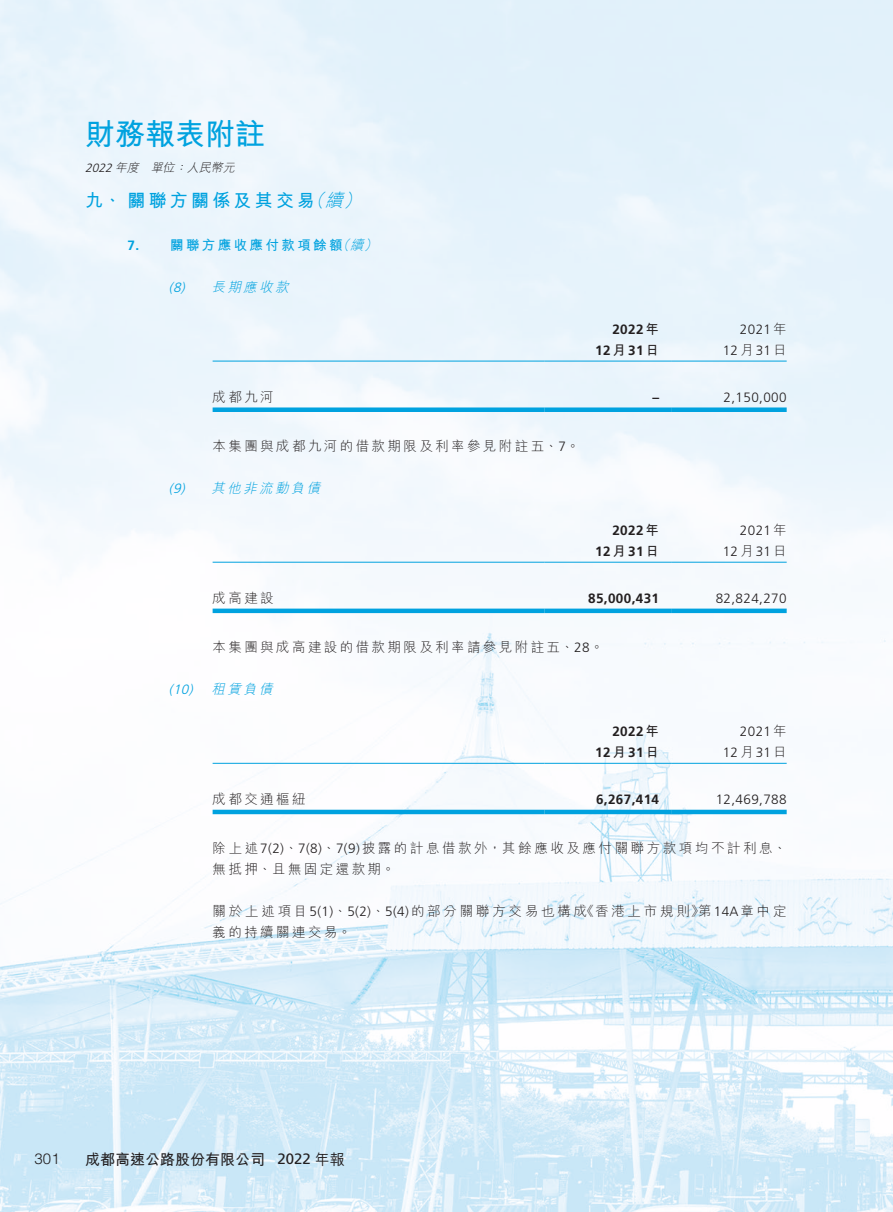
<style>
.page{position:relative;width:893px;height:1212px;background:#fff}
.page>*{position:absolute;margin:0;border:0;box-sizing:border-box;transform-origin:0 0}
.t1{font:700 30px "M Hei HK";color:#00a2df}
._01_Heading_1{font:700 18px "M Hei HK";letter-spacing:.18em;color:#00a2df}
.t2{font:700 15px "M Hei HK";color:#231f20}
.t3{font:300 15px "Helvetica LT Std";color:#231f20}
._00_Body_text{font:300 13.5px/21px "M Hei HK";letter-spacing:.18em;color:#231f20}
._50_Table_Body{font:300 13.5px/21px "Frutiger LT Std";letter-spacing:.03em;color:#231f20;text-align:right}
._00_Body_text-2{font:300 13.5px/21px "M Hei HK";letter-spacing:.205em;color:#231f20}
._50_Table_Body-2{font:700 13.5px/21px "Frutiger LT Std";letter-spacing:.03em;color:#231f20;text-align:right}
._03_Heading_3{font:italic 300 13.5px "M Hei HK";color:#00a2df}
._02_Heading_2{font:700 13.5px "M Hei HK";letter-spacing:.18em;color:#00a2df}
._50_Table_Body-3{font:300 13.5px "M Hei HK";letter-spacing:.18em;color:#231f20}
._03_Heading_3-2{font:italic 300 13.5px "Frutiger LT Std";color:#00a2df}
.t4{font:italic 300 12px "M Hei HK";color:#231f20}
.s1{font-family:"Frutiger LT Std"}
.s2{font-weight:300;font-style:italic}
.s3{font-family:"M Hei HK"}
.s4{font-family:"Frutiger LT Std";font-weight:400}
.s5{font-weight:500}
</style>
<div class="page">
<img style="left:0;top:0;width:893px;height:1212px">
<hr style="left:213px;top:361px;width:331px;height:1px;background:#00a2df">
<hr style="left:544px;top:361px;width:128px;height:1px;background:#00a2df">
<hr style="left:672px;top:361px;width:115px;height:1px;background:#00a2df">
<div style="left:213px;top:407px;width:331px;height:5px;background:#00a2df"></div>
<div style="left:544px;top:407px;width:128px;height:5px;background:#00a2df"></div>
<div style="left:672px;top:407px;width:115px;height:5px;background:#00a2df"></div>
<hr style="left:213px;top:562px;width:331px;height:1px;background:#00a2df">
<hr style="left:544px;top:562px;width:128px;height:1px;background:#00a2df">
<hr style="left:672px;top:562px;width:115px;height:1px;background:#00a2df">
<hr style="left:213px;top:609px;width:331px;height:4px;background:#00a2df">
<hr style="left:544px;top:609px;width:128px;height:4px;background:#00a2df">
<hr style="left:672px;top:609px;width:115px;height:4px;background:#00a2df">
<hr style="left:213px;top:763px;width:331px;height:1px;background:#00a2df">
<hr style="left:544px;top:763px;width:128px;height:1px;background:#00a2df">
<hr style="left:672px;top:763px;width:115px;height:1px;background:#00a2df">
<hr style="left:213px;top:810px;width:331px;height:4px;background:#00a2df">
<hr style="left:544px;top:810px;width:128px;height:4px;background:#00a2df">
<hr style="left:672px;top:810px;width:115px;height:4px;background:#00a2df">
<h1 class="t1" style="left:85px;top:112px;width:181px">財務報表附註</h1>
<p class="t4" style="left:85px;top:162px;width:154px"><span class="s1">2022</span> 年度 單位：人民幣元</p>
<p class="_01_Heading_1" style="left:85px;top:188px;width:282px">九、關聯方關係及其交易<span class="s2">（續）</span></p>
<p class="_02_Heading_2" style="left:128px;top:235px;width:254px"><span class="s1">7.</span> 關聯方應收應付款項餘額<span class="s2">（續）</span></p>
<p class="_03_Heading_3" style="left:169px;top:280px;width:124px"><span class="s1">(8)</span> 長期應收款</p>
<p class="_50_Table_Body-2" style="left:595px;top:319px;width:65px">2022<span class="s3">年<br></span>12<span class="s3">月</span>31<span class="s3">日</span></p>
<p class="_50_Table_Body" style="left:723px;top:319px;width:65px">2021<span class="s3">年<br></span>12<span class="s3">月</span>31<span class="s3">日</span></p>
<p class="_50_Table_Body-3" style="left:213px;top:390px;width:63px">成都九河</p>
<p class="_50_Table_Body-2" style="left:652px;top:387px;width:8px">–</p>
<p class="_50_Table_Body" style="left:724px;top:387px;width:65px">2,150,000</p>
<p class="_00_Body_text" style="left:213px;top:435px;width:369px">本集團與成都九河的借款期限及利率參見附註五、<span class="s1">7</span>。</p>
<p class="_03_Heading_3" style="left:169px;top:481px;width:156px"><span class="s1">(9)</span> 其他非流動負債</p>
<p class="_50_Table_Body-2" style="left:595px;top:520px;width:65px">2022<span class="s3">年<br></span>12<span class="s3">月</span>31<span class="s3">日</span></p>
<p class="_50_Table_Body" style="left:723px;top:520px;width:65px">2021<span class="s3">年<br></span>12<span class="s3">月</span>31<span class="s3">日</span></p>
<p class="_50_Table_Body-3" style="left:213px;top:591px;width:63px">成高建設</p>
<p class="_50_Table_Body-2" style="left:588px;top:588px;width:72px">85,000,431</p>
<p class="_50_Table_Body" style="left:716px;top:588px;width:72px">82,824,270</p>
<p class="_00_Body_text" style="left:213px;top:636px;width:392px">本集團與成高建設的借款期限及利率請參見附註五、<span class="s1">28</span>。</p>
<p class="_03_Heading_3-2" style="left:169px;top:682px;width:108px">(10) <span class="s3">租賃負債</span></p>
<p class="_50_Table_Body-2" style="left:595px;top:721px;width:65px">2022<span class="s3">年<br></span>12<span class="s3">月</span>31<span class="s3">日</span></p>
<p class="_50_Table_Body" style="left:723px;top:721px;width:65px">2021<span class="s3">年<br></span>12<span class="s3">月</span>31<span class="s3">日</span></p>
<p class="_50_Table_Body-3" style="left:213px;top:792px;width:95px">成都交通樞紐</p>
<p class="_50_Table_Body-2" style="left:596px;top:789px;width:65px">6,267,414</p>
<p class="_50_Table_Body" style="left:716px;top:789px;width:72px">12,469,788</p>
<p class="_00_Body_text" style="left:213px;top:837px;width:576px">除上述<span class="s1">7(2)</span>、<span class="s1">7(8)</span>、<span class="s1">7(9)</span>披露的計息借款外，其餘應收及應付關聯方款項均不計利息、無抵押、且無固定還款期。</p>
<p class="_00_Body_text-2" style="left:213px;top:901px;width:576px">關於上述項目<span class="s1">5(1)</span>、<span class="s1">5(2)</span>、<span class="s1">5(4)</span>的部分關聯方交易也構成《香港上市規則》第<span class="s1">14A</span>章中定義的持續關連交易。</p>
<p class="t3" style="left:35px;top:1149px;width:27px">301</p>
<p class="t2" style="left:85px;top:1148px;width:261px">成都高速公路股份有限公司 <span class="s4">2022</span> <span class="s5">年報</span></p>
</div>
